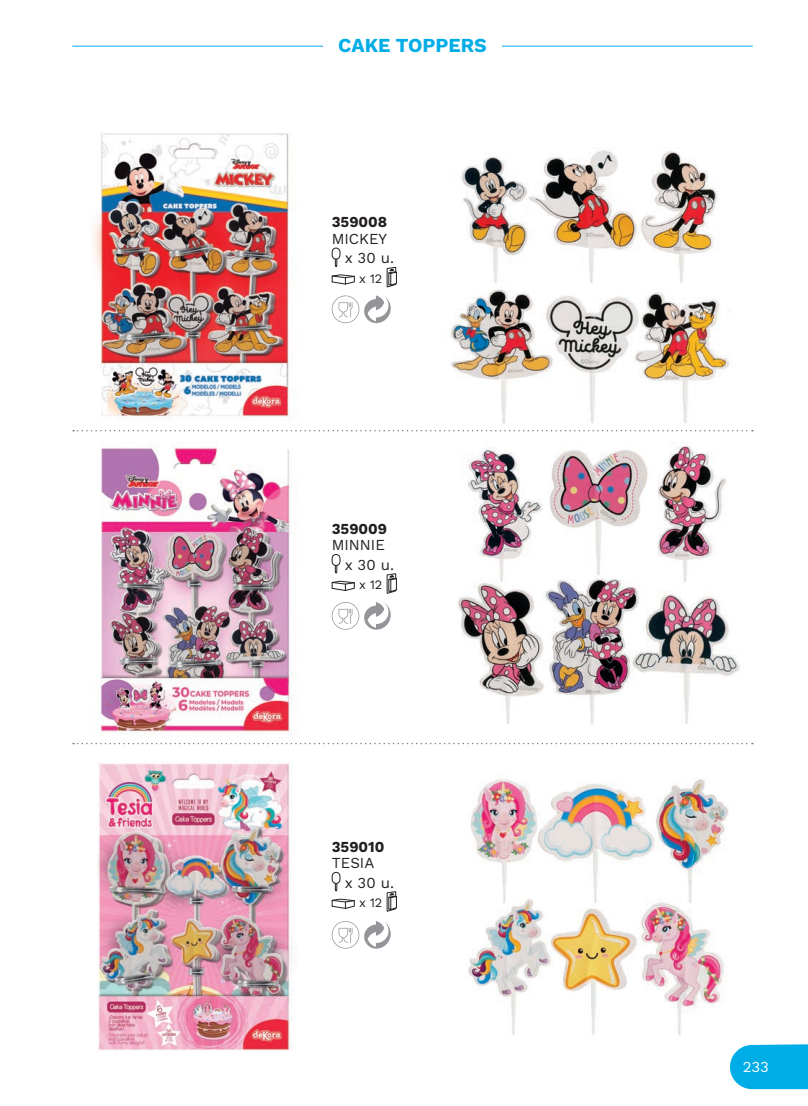
<style>
.page{position:relative;width:808px;height:1106px;background:#fff}
.page>*{position:absolute;margin:0;border:0;box-sizing:border-box;transform-origin:0 0}
.t1{font:700 19.5px "Work Sans";color:#00ade6}
.t2{font:15px/19.5px "Work Sans";color:#231f20}
.t3{font:700 15px "Work Sans";color:#231f20}
.t4{font:15px "Work Sans";color:#fff}
.t5{font:12.75px "Work Sans";color:#231f20}
</style>
<div class="page">
<svg style="left:730px;top:1044px;width:78px;height:45px;background:#13b3e7"></svg>
<img style="left:72px;top:45px;width:252px;height:2px">
<hr style="left:72px;top:46px;width:251px;height:1px;background:#00ade6">
<img style="left:501px;top:45px;width:252px;height:2px">
<hr style="left:502px;top:46px;width:251px;height:1px;background:#00ade6">
<div style="left:332px;top:872px;width:8px;height:11px;border:1px solid #231f20;border-radius:4px"></div>
<svg style="left:332px;top:880px;width:23px;height:28px"></svg>
<svg style="left:387px;top:891px;width:10px;height:20px"></svg>
<div style="left:332px;top:247px;width:8px;height:12px;border:1px solid #231f20;border-radius:4px"></div>
<svg style="left:332px;top:256px;width:23px;height:28px"></svg>
<svg style="left:387px;top:267px;width:10px;height:20px"></svg>
<svg style="left:334px;top:566px;width:4px;height:8px"></svg>
<div style="left:332px;top:554px;width:8px;height:12px;border:1px solid #231f20;border-radius:4px"></div>
<svg style="left:332px;top:581px;width:23px;height:10px"></svg>
<svg style="left:387px;top:573px;width:10px;height:20px"></svg>
<img style="left:98px;top:762px;width:195px;height:289px">
<img style="left:93px;top:133px;width:203px;height:288px">
<img style="left:100px;top:447px;width:194px;height:287px">
<img style="left:468px;top:779px;width:261px;height:256px">
<img style="left:458px;top:446px;width:282px;height:278px">
<img style="left:444px;top:150px;width:290px;height:282px">
<svg style="left:73px;top:430px;width:680px;height:1px"></svg>
<svg style="left:73px;top:743px;width:680px;height:1px"></svg>
<svg style="left:332px;top:602px;width:59px;height:27px"></svg>
<svg style="left:332px;top:921px;width:59px;height:27px"></svg>
<svg style="left:332px;top:295px;width:59px;height:28px"></svg>
<h1 class="t1" style="left:338px;top:34px;width:150px">CAKE TOPPERS</h1>
<p class="t3" style="left:332px;top:213px;width:57px">359008</p>
<p class="t2" style="left:345px;top:229px;width:51px;text-indent:-13px">MICKEY x 30 u.</p>
<p class="t5" style="left:359px;top:271px;width:25px">x 12</p>
<p class="t3" style="left:332px;top:520px;width:57px">359009</p>
<p class="t2" style="left:345px;top:536px;width:51px;text-indent:-13px">MINNIE x 30 u.</p>
<p class="t5" style="left:359px;top:577px;width:25px">x 12</p>
<p class="t3" style="left:332px;top:837px;width:54px">359010</p>
<p class="t2" style="left:345px;top:853px;width:51px;text-indent:-13px">TESIA<br>x 30 u.</p>
<p class="t5" style="left:359px;top:895px;width:25px">x 12</p>
<p class="t4" style="left:743px;top:1058px;width:28px">233</p>
</div>
